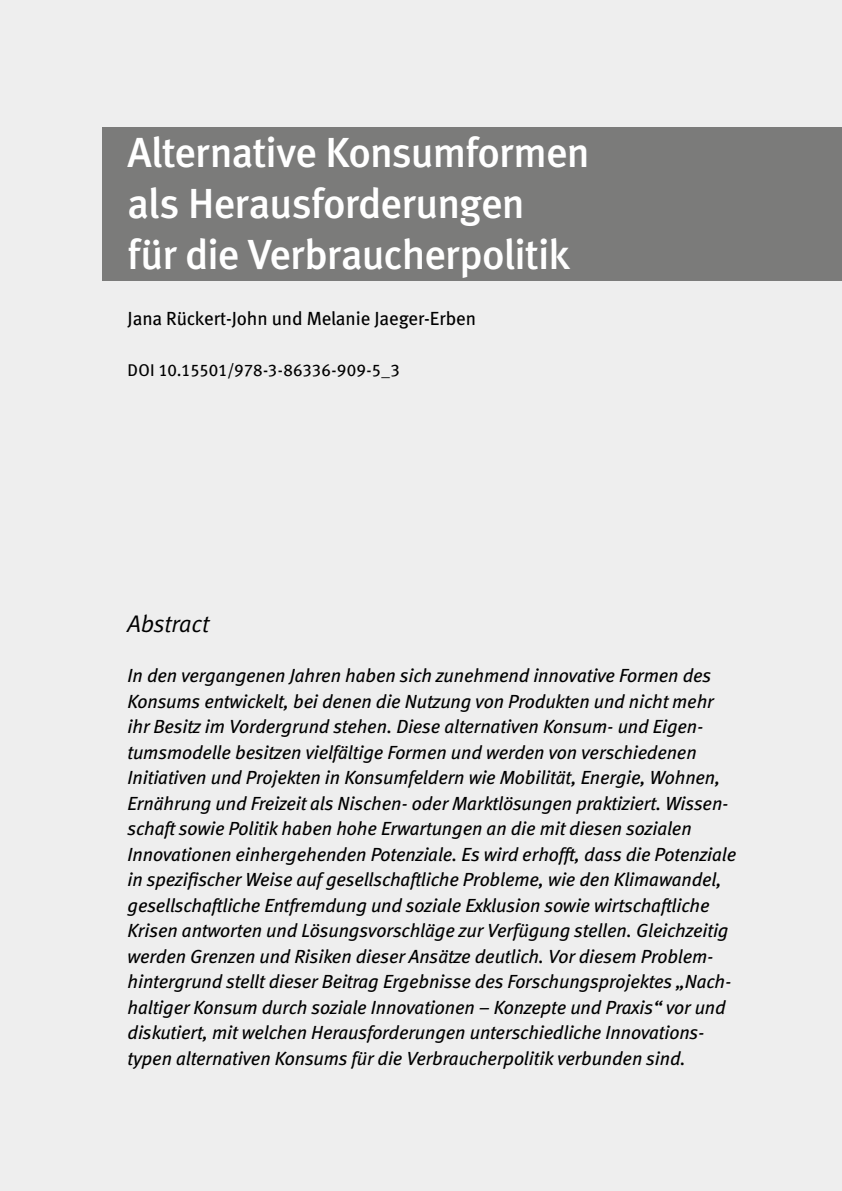
<style>
.page{position:relative;width:842px;height:1191px;background:#eee}
.page>*{position:absolute;margin:0;border:0;box-sizing:border-box;transform-origin:0 0}
.t1{font:42px/51px "Meta Medium LF";letter-spacing:-.02em;color:#fff}
.t2{font:italic 24px "Meta Normal LF";letter-spacing:-.01em;color:#000}
.t3{font:italic 19px/25.6px "Meta";letter-spacing:-.005em;color:#000}
.t4{font:19px "Meta";letter-spacing:-.005em;color:#000}
.t5{font:17px "Meta Book LF";color:#000}
</style>
<div class="page">
<div style="left:102px;top:128px;width:740px;height:153px;background:#7b7b7a"></div>
<h1 class="t1" style="left:128px;top:126px;width:464px">Alternative Konsumformen als Herausforderungen<br>für die Verbraucherpolitik</h1>
<p class="t4" style="left:128px;top:306px;width:350px">Jana Rückert-John und Melanie Jaeger-Erben</p>
<p class="t5" style="left:128px;top:359px;width:274px">DOI 10.15501/978-3-86336-909-5_3</p>
<p class="t2" style="left:128px;top:610px;width:83px">Abstract</p>
<p class="t3" style="left:128px;top:662px;width:610px">In den vergangenen Jahren haben sich zunehmend innovative Formen des Konsums entwickelt, bei denen die Nutzung von Produkten und nicht mehr ihr Besitz im Vordergrund stehen. Diese alternativen Konsum- und Eigen&shy;tumsmodelle besitzen vielfältige Formen und werden von verschiedenen Initiativen und Projekten in Konsumfeldern wie Mobilität, Energie, Wohnen, Ernährung und Freizeit als Nischen- oder Marktlösungen praktiziert. Wissen&shy;schaft sowie Politik haben hohe Erwartungen an die mit diesen sozialen Innovationen einhergehenden Potenziale. Es wird erhofft, dass die Potenziale in spezifischer Weise auf gesellschaftliche Probleme, wie den Klimawandel, gesellschaftliche Entfremdung und soziale Exklusion sowie wirtschaftliche Krisen antworten und Lösungsvorschläge zur Verfügung stellen. Gleichzeitig werden Grenzen und Risiken dieser Ansätze deutlich. Vor diesem Problem&shy;hintergrund stellt dieser Beitrag Ergebnisse des Forschungsprojektes „Nach&shy;haltiger Konsum durch soziale Innovationen – Konzepte und Praxis“ vor und diskutiert, mit welchen Herausforderungen unterschiedliche Innovations&shy;typen alternativen Konsums für die Verbraucherpolitik verbunden sind.</p>
</div>
